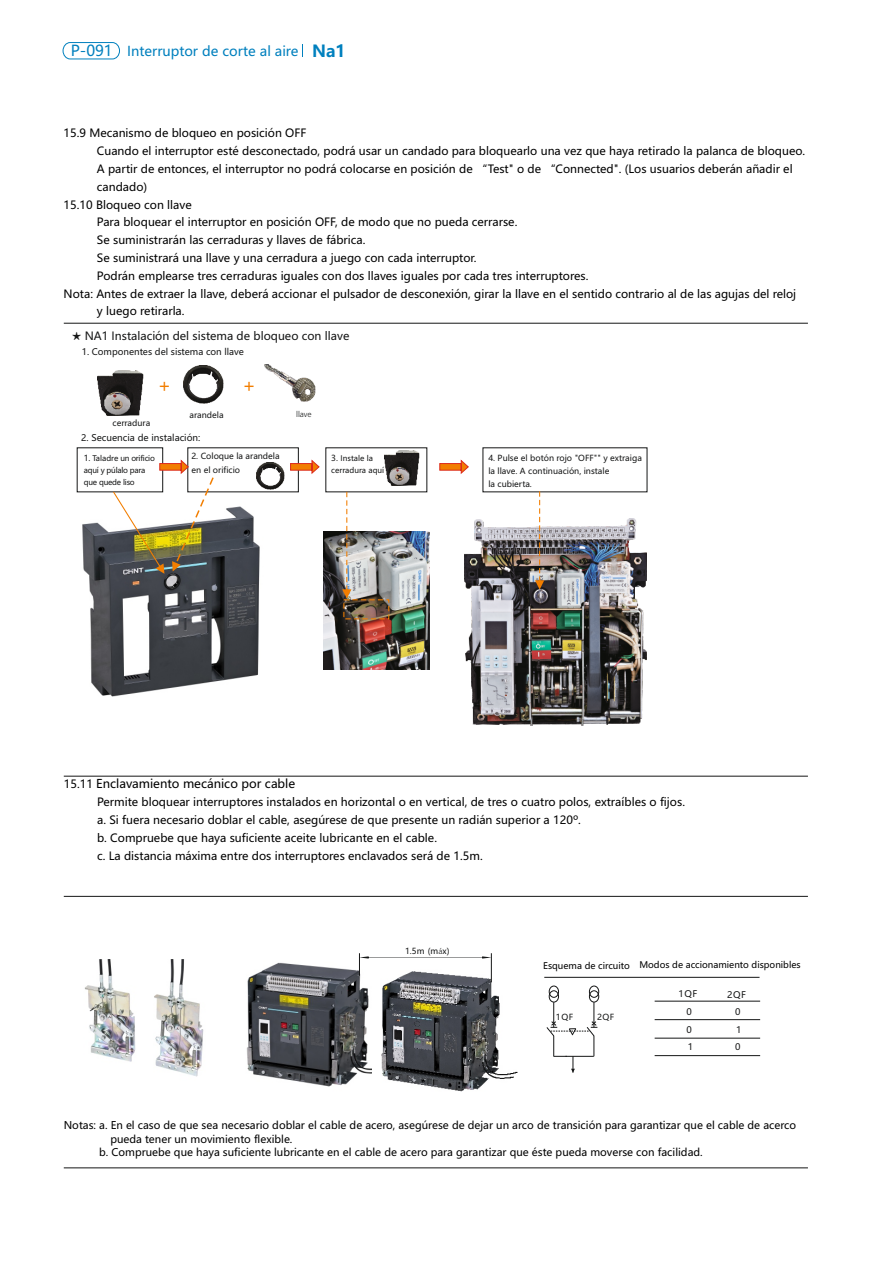
<style>
.page{position:relative;width:893px;height:1263px;background:#fff}
.page>*{position:absolute;margin:0;border:0;box-sizing:border-box;transform-origin:0 0}
.t1{font:18px "Microsoft Ya Hei";color:#f27e00}
.t2{font:13.5px "Microsoft Ya Hei";color:#0080be}
.t3{font:12px "Microsoft Ya Hei";color:#000}
.t4{font:11.25px/17.9px "Microsoft Ya Hei";color:#000}
.t5{font:11.25px "Microsoft Ya Hei";color:#151616}
.t6{font:10.5px "Microsoft Ya Hei";color:#000}
.t7{font:9.15px "Microsoft Ya Hei";color:#151616}
.t8{font:9px "Microsoft Ya Hei";color:#000}
.t9{font:9px "Microsoft Ya Hei";color:#151616}
.t10{font:8.25px/13px "Microsoft Ya Hei";color:#151616}
.t11{font:8.25px "Humanist 777 BT Light B";color:#151616}
.t12{font:7.65px/12.1px "Microsoft Ya Hei";letter-spacing:-.03em;color:#151616}
.t13{font:7.65px/12.3px "Microsoft Ya Hei";color:#151616}
.s1{font-size:15px}
.s2{font-weight:700;font-size:16.5px}
.s3{font-size:9px}
.s4{font-size:8.25px}
.s5{font-size:11.25px}
.s6{font-family:"Humanist 777 BT Light B"}
</style>
<div class="page">
<img style="left:88px;top:574px;width:172px;height:123px">
<img style="left:246px;top:962px;width:126px;height:125px">
<img style="left:465px;top:518px;width:182px;height:207px">
<hr style="left:64px;top:323px;width:744px;height:1px;background:#151616">
<hr style="left:64px;top:776px;width:744px;height:1px;background:#151616">
<svg style="left:439px;top:460px;width:30px;height:14px"></svg>
<div style="left:549px;top:986px;width:10px;height:11px;border:1px solid #151616;border-radius:50%"></div>
<div style="left:549px;top:990px;width:10px;height:12px;border:1px solid #151616;border-radius:50%"></div>
<hr style="left:544px;top:977px;width:215px;height:1px;background:#151616">
<div style="left:589px;top:986px;width:10px;height:11px;border:1px solid #151616;border-radius:50%"></div>
<div style="left:589px;top:990px;width:10px;height:12px;border:1px solid #151616;border-radius:50%"></div>
<svg style="left:546px;top:1002px;width:51px;height:71px"></svg>
<hr style="left:655px;top:1001px;width:105px;height:1px;background:#151616">
<hr style="left:655px;top:1019px;width:105px;height:1px;background:#151616">
<hr style="left:655px;top:1038px;width:105px;height:1px;background:#151616">
<hr style="left:655px;top:1055px;width:105px;height:1px;background:#151616">
<hr style="left:64px;top:896px;width:744px;height:1px;background:#151616">
<hr style="left:64px;top:1167px;width:744px;height:1px;background:#151616">
<img style="left:265px;top:365px;width:51px;height:36px">
<img style="left:98px;top:371px;width:45px;height:44px">
<img style="left:385px;top:451px;width:35px;height:34px">
<img style="left:184px;top:365px;width:39px;height:38px">
<img style="left:323px;top:532px;width:107px;height:138px">
<svg style="left:77px;top:447px;width:242px;height:127px"></svg>
<svg style="left:342px;top:492px;width:9px;height:106px"></svg>
<svg style="left:535px;top:491px;width:9px;height:98px"></svg>
<div style="left:343px;top:599px;width:46px;height:20px;border:1px dashed #f27e00"></div>
<div style="left:63px;top:42px;width:57px;height:17px;border:1px solid #0080be;border-radius:8px"></div>
<svg style="left:302px;top:44px;width:1px;height:13px"></svg>
<img style="left:84px;top:959px;width:120px;height:118px">
<img style="left:381px;top:982px;width:136px;height:110px">
<svg style="left:359px;top:953px;width:133px;height:29px"></svg>
<p class="t2" style="left:71px;top:45px;width:277px"><span class="s1">P-091</span> Interruptor de corte al aire <span class="s2">Na1</span></p>
<p class="t4" style="left:64px;top:125px;width:244px">15.9 Mecanismo de bloqueo en posición OFF</p>
<p class="t4" style="left:97px;top:143px;width:710px">Cuando el interruptor esté desconectado, podrá usar un candado para bloquearlo una vez que haya retirado la palanca de bloqueo.</p>
<p class="t4" style="left:97px;top:161px;width:697px">A partir de entonces, el interruptor no podrá colocarse en posición de “Test" o de “Connected". (Los usuarios deberán añadir el</p>
<p class="t4" style="left:97px;top:179px;width:52px">candado)</p>
<p class="t4" style="left:64px;top:197px;width:130px">15.10 Bloqueo con llave</p>
<p class="t4" style="left:97px;top:214px;width:422px">Para bloquear el interruptor en posición OFF, de modo que no pueda cerrarse.</p>
<p class="t4" style="left:97px;top:232px;width:270px">Se suministrarán las cerraduras y llaves de fábrica.</p>
<p class="t4" style="left:97px;top:250px;width:381px">Se suministrará una llave y una cerradura a juego con cada interruptor.</p>
<p class="t4" style="left:97px;top:268px;width:493px">Podrán emplearse tres cerraduras iguales con dos llaves iguales por cada tres interruptores.</p>
<p class="t4" style="left:64px;top:286px;width:734px">Nota: Antes de extraer la llave, deberá accionar el pulsador de desconexión, girar la llave en el sentido contrario al de las agujas del reloj</p>
<p class="t4" style="left:97px;top:303px;width:89px">y luego retirarla.</p>
<p class="t5" style="left:72px;top:331px;width:279px">★ NA1 Instalación del sistema de bloqueo con llave</p>
<p class="t9" style="left:82px;top:348px;width:164px">1. Componentes del sistema con llave</p>
<h1 class="t1" style="left:158px;top:378px;width:15px">+</h1>
<h1 class="t1" style="left:243px;top:378px;width:15px">+</h1>
<p class="t10" style="left:189px;top:409px;width:36px">arandela</p>
<p class="t10" style="left:191px;top:451px;width:90px">2. Coloque la arandela en el orificio</p>
<p class="t10" style="left:113px;top:417px;width:39px">cerradura</p>
<p class="t7" style="left:81px;top:434px;width:121px"><span class="s3">2.</span> Secuencia de instalación:</p>
<p class="t12" style="left:84px;top:453px;width:73px"><span class="s4">1.</span> Taladre un orificio aquí y púlalo para que quede liso</p>
<p class="t11" style="left:296px;top:410px;width:17px">llave</p>
<p class="t13" style="left:331px;top:453px;width:54px"><span class="s4">3.</span> Instale la cerradura aquí</p>
<p class="t10" style="left:488px;top:452px;width:155px">4. Pulse el botón rojo "OFF"" y extraiga la llave. A continuación, instale<br>la cubierta.</p>
<p class="t3" style="left:64px;top:778px;width:233px"><span class="s5">15.11</span> Enclavamiento mecánico por cable</p>
<p class="t4" style="left:97px;top:794px;width:589px">Permite bloquear interruptores instalados en horizontal o en vertical, de tres o cuatro polos, extraíbles o fijos. a. Si fuera necesario doblar el cable, asegúrese de que presente un radián superior a 120º.<br>b. Compruebe que haya suficiente aceite lubricante en el cable.<br>c. La distancia máxima entre dos interruptores enclavados será de 1.5m.</p>
<p class="t10" style="left:405px;top:945px;width:46px">1.5m (m<span class="s6">á</span>x)</p>
<p class="t8" style="left:543px;top:961px;width:259px">Esquema de circuito Modos de accionamiento disponibles</p>
<p class="t10" style="left:556px;top:1011px;width:19px">1QF</p>
<p class="t10" style="left:597px;top:1011px;width:19px">2QF</p>
<p class="t9" style="left:679px;top:990px;width:20px">1QF</p>
<p class="t9" style="left:727px;top:990px;width:20px">2QF</p>
<p class="t9" style="left:687px;top:1007px;width:7px">0</p>
<p class="t9" style="left:735px;top:1007px;width:7px">0</p>
<p class="t9" style="left:687px;top:1025px;width:7px">0</p>
<p class="t9" style="left:736px;top:1025px;width:7px">1</p>
<p class="t9" style="left:688px;top:1043px;width:7px">1</p>
<p class="t9" style="left:735px;top:1043px;width:7px">0</p>
<p class="t6" style="left:64px;top:1120px;width:734px">Notas: a. En el caso de que sea necesario doblar el cable de acero, asegúrese de dejar un arco de transición para garantizar que el cable de acerco</p>
<p class="t6" style="left:110px;top:1134px;width:184px">pueda tener un movimiento flexible.</p>
<p class="t6" style="left:99px;top:1148px;width:605px">b. Compruebe que haya suficiente lubricante en el cable de acero para garantizar que éste pueda moverse con facilidad.</p>
</div>
